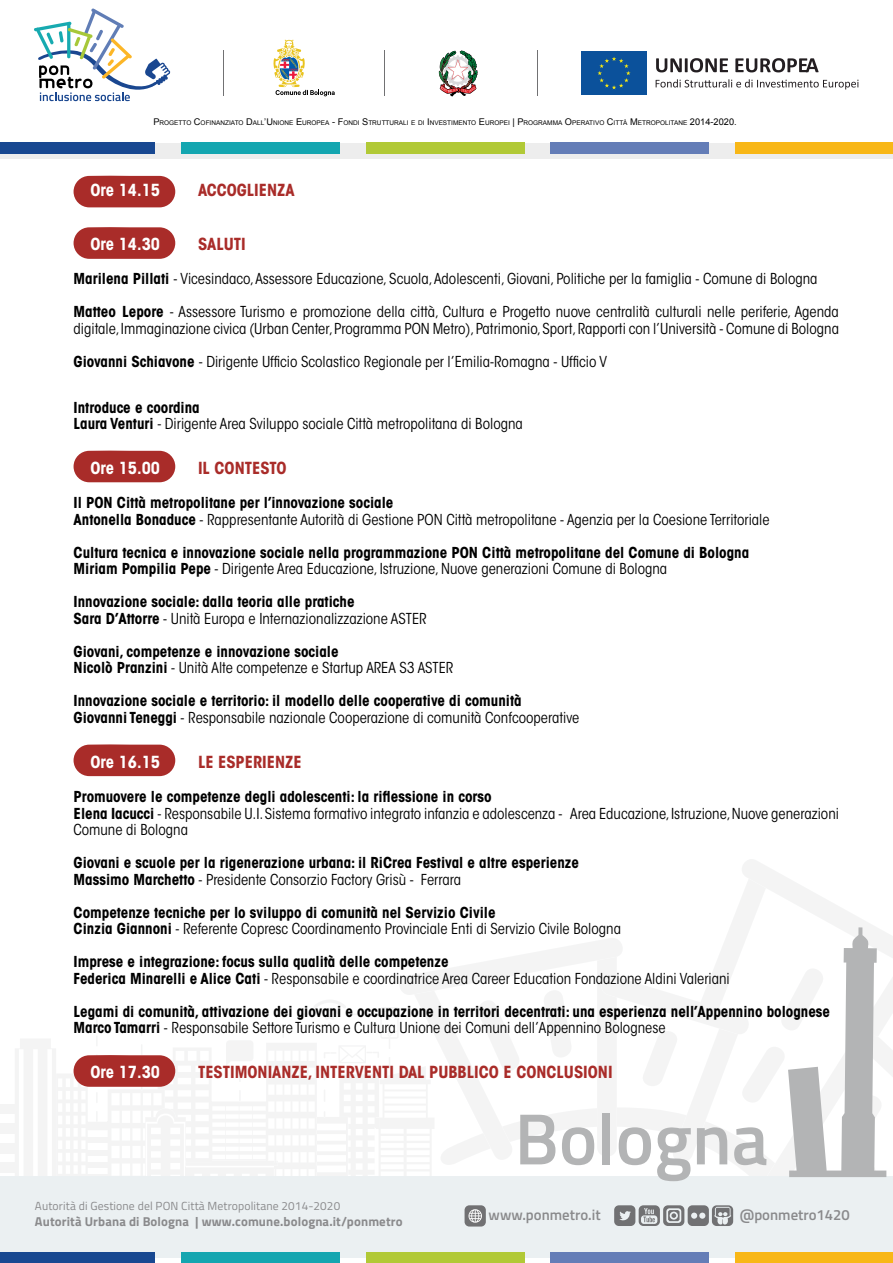
<style>
.page{position:relative;width:893px;height:1263px;background:#fff}
.page>*{position:absolute;margin:0;border:0;box-sizing:border-box;transform-origin:0 0}
.t1{font:600 72.45px "Titillium";color:#b3b4b5}
.Predefinito{font:700 condensed 16.5px "ITC Avant Garde Std";color:#a92c29}
.Predefinito-2{font:700 condensed 16.5px "ITC Avant Garde Std";color:#fff}
.Predefinito-3{font:condensed 15px/16.5px "ITC Avant Garde Std";color:#000}
.Predefinito-4{font:700 condensed 15px "ITC Avant Garde Std";color:#000}
.t2{font:600 14.85px "Titillium";color:#8a8a8c}
.t3{font:700 12.9px "Titillium";letter-spacing:.01em;color:#8a8a8c}
.t4{font:11.7px "Titillium";letter-spacing:.01em;color:#8a8a8c}
.t5{font:6.45px "Arial";color:#000}
.s1{font-size:9.3px}
.s2{font-weight:700}
</style>
<div class="page">
<svg style="left:0;top:859px;width:893px;height:404px"></svg>
<div style="left:74px;top:176px;width:101px;height:31px;background:#a92c29;border-radius:16px"></div>
<div style="left:74px;top:227px;width:101px;height:32px;background:#a92c29;border-radius:16px"></div>
<div style="left:74px;top:451px;width:101px;height:31px;background:#a92c29;border-radius:16px"></div>
<div style="left:74px;top:745px;width:101px;height:31px;background:#a92c29;border-radius:16px"></div>
<div style="left:74px;top:1055px;width:101px;height:32px;background:#a92c29;border-radius:16px"></div>
<div style="left:0;top:144px;width:893px;height:15px;background:#ededed"></div>
<div style="left:0;top:142px;width:155px;height:12px;background:#184891"></div>
<div style="left:181px;top:142px;width:159px;height:12px;background:#14a6b0"></div>
<div style="left:366px;top:142px;width:158px;height:12px;background:#b1c936"></div>
<div style="left:550px;top:142px;width:159px;height:12px;background:#647db7"></div>
<div style="left:735px;top:142px;width:158px;height:12px;background:#f8b717"></div>
<svg style="left:439px;top:50px;width:39px;height:46px"></svg>
<div style="left:581px;top:51px;width:66px;height:44px;background:#0b519b"></div>
<svg style="left:597px;top:57px;width:33px;height:32px"></svg>
<svg style="left:656px;top:58px;width:72px;height:14px"></svg>
<svg style="left:735px;top:58px;width:84px;height:14px"></svg>
<svg style="left:656px;top:79px;width:202px;height:11px"></svg>
<hr style="left:384px;top:50px;width:1px;height:45px;background:#717173">
<hr style="left:537px;top:50px;width:1px;height:45px;background:#717173">
<hr style="left:223px;top:50px;width:1px;height:45px;background:#717173">
<svg style="left:273px;top:40px;width:62px;height:56px"></svg>
<svg style="left:34px;top:8px;width:136px;height:93px"></svg>
<p class="t5" style="left:153px;top:119px;width:585px"><span class="s1">P</span>ROGETTO <span class="s1">C</span>OFINANZIATO <span class="s1">D</span>ALL<span class="s1">’U</span>NIONE <span class="s1">E</span> U ROPEA <span class="s1">- F</span>ONDI <span class="s1">S</span>TRUTTU RALI E DI <span class="s1">I</span> NVESTIMENTO <span class="s1">E</span> U ROPEI <span class="s1">| P</span>ROGRAMMA <span class="s1">O</span>PERATIVO <span class="s1">C</span>ITTÀ <span class="s1">M</span> ETROPOLITANE <span class="s1">2014-2020.</span></p>
<p class="Predefinito-2" style="left:91px;top:180px;width:71px">Ore 14.15</p>
<p class="Predefinito" style="left:198px;top:180px;width:98px">ACCOGLIENZA</p>
<p class="Predefinito-2" style="left:91px;top:233px;width:71px">Ore 14.30</p>
<p class="Predefinito" style="left:198px;top:233px;width:49px">SALUTI</p>
<p class="Predefinito-3" style="left:74px;top:271px;width:746px"><span class="s2">Marilena Pillati</span> - Vicesindaco, Assessore Educazione, Scuola, Adolescenti, Giovani, Politiche per la famiglia - Comune di Bologna</p>
<p class="Predefinito-3" style="left:74px;top:304px;width:767px"><span class="s2">Matteo Lepore</span> - Assessore Turismo e promozione della città, Cultura e Progetto nuove centralità culturali nelle periferie, Agenda digitale, Immaginazione civica (Urban Center, Programma PON Metro), Patrimonio, Sport, Rapporti con l’Università - Comune di Bologna</p>
<p class="Predefinito-3" style="left:74px;top:353px;width:535px"><span class="s2">Giovanni Schiavone</span> - Dirigente Ufficio Scolastico Regionale per l’Emilia-Romagna - Ufficio V</p>
<p class="Predefinito-4" style="left:74px;top:397px;width:128px">Introduce e coordina</p>
<p class="Predefinito-3" style="left:74px;top:415px;width:451px"><span class="s2">Laura Venturi</span> - Dirigente Area Sviluppo sociale Città metropolitana di Bologna</p>
<p class="Predefinito-2" style="left:91px;top:457px;width:71px">Ore 15.00</p>
<p class="Predefinito" style="left:198px;top:457px;width:90px">IL CONTESTO</p>
<p class="Predefinito-4" style="left:74px;top:493px;width:321px">Il PON Città metropolitane per l’innovazione sociale</p>
<p class="Predefinito-3" style="left:74px;top:511px;width:698px"><span class="s2">Antonella Bonaduce</span> - Rappresentante Autorità di Gestione PON Città metropolitane - Agenzia per la Coesione Territoriale</p>
<p class="Predefinito-4" style="left:74px;top:543px;width:677px">Cultura tecnica e innovazione sociale nella programmazione PON Città metropolitane del Comune di Bologna</p>
<p class="Predefinito-3" style="left:74px;top:561px;width:595px"><span class="s2">Miriam Pompilia Pepe</span> - Dirigente Area Educazione, Istruzione, Nuove generazioni Comune di Bologna</p>
<p class="Predefinito-4" style="left:74px;top:592px;width:283px">Innovazione sociale: dalla teoria alle pratiche</p>
<p class="Predefinito-3" style="left:74px;top:610px;width:355px"><span class="s2">Sara D’Attorre</span> - Unità Europa e Internazionalizzazione ASTER</p>
<p class="Predefinito-4" style="left:74px;top:642px;width:266px">Giovani, competenze e innovazione sociale</p>
<p class="Predefinito-3" style="left:74px;top:660px;width:381px"><span class="s2">Nicolò Pranzini</span> - Unità Alte competenze e Startup AREA S3 ASTER</p>
<p class="Predefinito-4" style="left:74px;top:691px;width:450px">Innovazione sociale e territorio: il modello delle cooperative di comunità</p>
<p class="Predefinito-3" style="left:74px;top:709px;width:507px"><span class="s2">Giovanni Teneggi</span> - Responsabile nazionale Cooperazione di comunità Confcooperative</p>
<p class="Predefinito-2" style="left:91px;top:751px;width:71px">Ore 16.15</p>
<p class="Predefinito" style="left:198px;top:751px;width:105px">LE ESPERIENZE</p>
<p class="Predefinito-4" style="left:74px;top:787px;width:420px">Promuovere le competenze degli adolescenti: la riflessione in corso</p>
<p class="Predefinito-3" style="left:74px;top:805px;width:767px"><span class="s2">Elena Iacucci</span> - Responsabile U.I. Sistema formativo integrato infanzia e adolescenza - Area Educazione, Istruzione, Nuove generazioni<br>Comune di Bologna</p>
<p class="Predefinito-4" style="left:74px;top:853px;width:507px">Giovani e scuole per la rigenerazione urbana: il RiCrea Festival e altre esperienze</p>
<p class="Predefinito-3" style="left:74px;top:871px;width:389px"><span class="s2">Massimo Marchetto</span> - Presidente Consorzio Factory Grisù - Ferrara</p>
<p class="Predefinito-4" style="left:74px;top:903px;width:423px">Competenze tecniche per lo sviluppo di comunità nel Servizio Civile</p>
<p class="Predefinito-3" style="left:74px;top:921px;width:549px"><span class="s2">Cinzia Giannoni</span> - Referente Copresc Coordinamento Provinciale Enti di Servizio Civile Bologna</p>
<p class="Predefinito-4" style="left:74px;top:952px;width:377px">Imprese e integrazione: focus sulla qualità delle competenze</p>
<p class="Predefinito-3" style="left:74px;top:970px;width:658px"><span class="s2">Federica Minarelli e Alice Cati</span> - Responsabile e coordinatrice Area Career Education Fondazione Aldini Valeriani</p>
<p class="Predefinito-4" style="left:74px;top:1002px;width:758px">Legami di comunità, attivazione dei giovani e occupazione in territori decentrati: una esperienza nell’Appennino bolognese</p>
<p class="Predefinito-3" style="left:74px;top:1020px;width:593px"><span class="s2">Marco Tamarri</span> - Responsabile Settore Turismo e Cultura Unione dei Comuni dell’Appennino Bolognese</p>
<p class="Predefinito-2" style="left:91px;top:1062px;width:71px">Ore 17.30</p>
<p class="Predefinito" style="left:198px;top:1062px;width:416px">TESTIMONIANZE, INTERVENTI DAL PUBBLICO E CONCLUSIONI</p>
<p class="t4" style="left:35px;top:1197px;width:307px">Autorità di Gestione del PON Città Metropolitane 2014-2020</p>
<p class="t3" style="left:35px;top:1211px;width:369px">Autorità Urbana di Bologna | www.comune.bologna.it/ponmetro</p>
<p class="t1" style="left:514px;top:1084px;width:255px">Bologna</p>
<p class="t2" style="left:489px;top:1204px;width:114px">www.ponmetro.it</p>
<p class="t2" style="left:740px;top:1203px;width:111px">@ponmetro1420</p>
</div>
